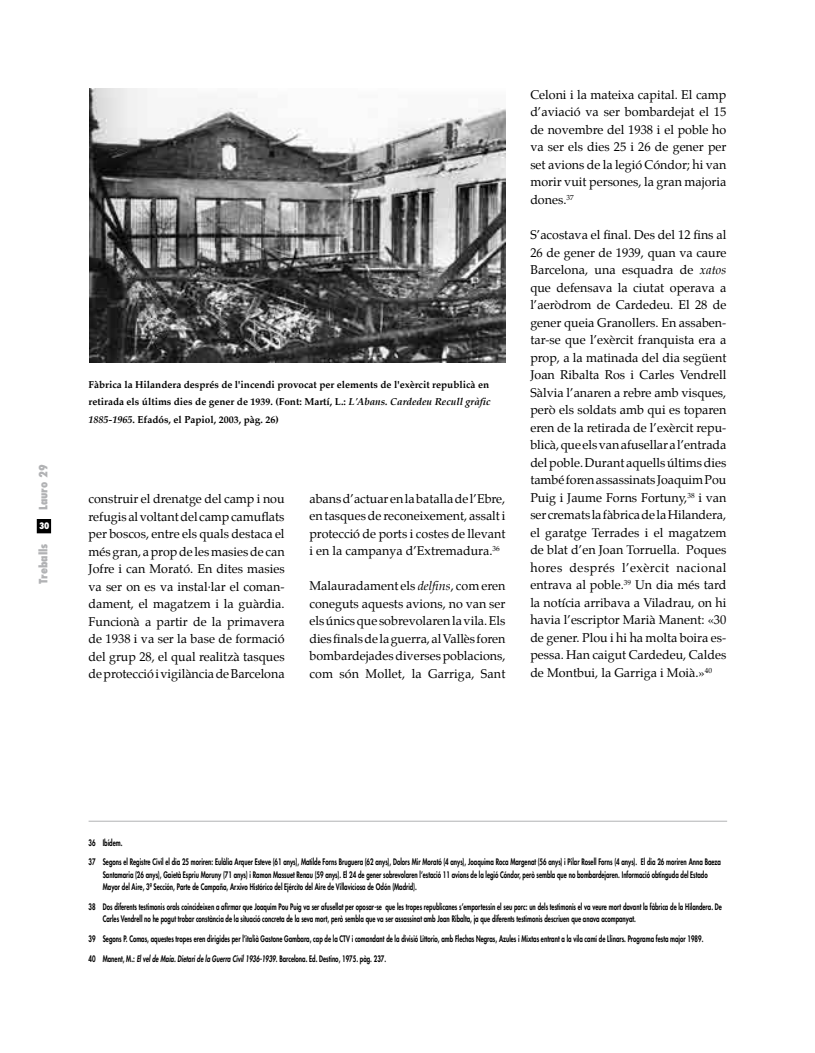
<style>
.page{position:relative;width:815px;height:1053px;background:#fff}
.page>*{position:absolute;margin:0;border:0;box-sizing:border-box;transform-origin:0 0}
.t1{font:12.5px/17.5px "Palatino";color:#000;text-align:justify}
.t2{font:800 condensed 11.25px "Futura";color:#b1b2b4}
.t3{font:700 10px/17.5px "Palatino";color:#000}
.t4{font:800 8.75px/12.5px "Futura";color:#000;scale:.7 1}
.t5{font:800 condensed 8.75px "Futura";color:#fff}
.s1{font-style:italic}
</style>
<div class="page">
<div style="left:37px;top:519px;width:14px;height:14px;background:#000"></div>
<hr style="left:89px;top:821px;width:638px;height:1px;background:#b1b2b4">
<img style="left:89px;top:89px;width:416px;height:273px">
<p class="t2" style="left:36px;top:510px;width:47px;rotate:-90deg">Lauro 29</p>
<p class="t5" style="left:39px;top:520px;width:12px">30</p>
<p class="t2" style="left:36px;top:583px;width:42px;rotate:-90deg">Treballs</p>
<p class="t3" style="left:89px;top:376px;width:403px">Fàbrica la Hilandera després de l'incendi provocat per elements de l'exèrcit republicà en retirada els últims dies de gener de 1939. (Font: Martí, L.: <span class="s1">L'Abans. Cardedeu Recull gràfic<br>1885-1965</span>. Efadós, el Papiol, 2003, pàg. 26)</p>
<p class="t1" style="left:89px;top:491px;width:198px">construir el drenatge del camp i nou refugis al voltant del camp camuflats per boscos, entre els quals destaca el més gran, a prop de les masies de can Jofre i can Morató. En dites masies va ser on es va instal·lar el coman&shy;dament, el magatzem i la guàrdia.<br>Funcionà a partir de la primavera de 1938 i va ser la base de formació del grup 28, el qual realitzà tasques de protecció i vigilància de Barcelona</p>
<p class="t1" style="left:309px;top:491px;width:198px">abans d’actuar en la batalla de l’Ebre, en tasques de reconeixement, assalt i protecció de ports i costes de llevant i en la campanya d’Extremadura.<sup>36</sup></p>
<p class="t1" style="left:309px;top:578px;width:198px">Malauradament els <span class="s1">delfins</span>, com eren coneguts aquests avions, no van ser els únics que sobrevolaren la vila. Els dies finals de la guerra, al Vallès foren bombardejades diverses poblacions, com són Mollet, la Garriga, Sant</p>
<p class="t1" style="left:530px;top:87px;width:198px">Celoni i la mateixa capital. El camp d’aviació va ser bombardejat el 15 de novembre del 1938 i el poble ho va ser els dies 25 i 26 de gener per set avions de la legió Cóndor; hi van morir vuit persones, la gran majoria dones.<sup>37</sup></p>
<p class="t1" style="left:530px;top:227px;width:198px">S’acostava el final. Des del 12 fins al 26 de gener de 1939, quan va caure Barcelona, una esquadra de <span class="s1">xatos </span>que defensava la ciutat operava a l’aeròdrom de Cardedeu. El 28 de gener queia Granollers. En assaben&shy;tar-se que l’exèrcit franquista era a prop, a la matinada del dia següent Joan Ribalta Ros i Carles Vendrell Sàlvia l’anaren a rebre amb visques, però els soldats amb qui es toparen eren de la retirada de l’exèrcit repu&shy;blicà, que els van afusellar a l’entrada del poble. Durant aquells últims dies també foren assassinats Joaquim Pou Puig i Jaume Forns Fortuny,<sup>38</sup> i van ser cremats la fàbrica de la Hilandera, el garatge Terrades i el magatzem de blat d’en Joan Torruella. Poques hores després l’exèrcit nacional entrava al poble.<sup>39</sup> Un dia més tard la notícia arribava a Viladrau, on hi havia l’escriptor Marià Manent: «30 de gener. Plou i hi ha molta boira es&shy;pessa. Han caigut Cardedeu, Caldes de Montbui, la Garriga i Moià.»<sup>40</sup></p>
<p class="t4" style="left:89px;top:836px;width:50px">36 Ibídem.</p>
<p class="t4" style="left:103px;top:855px;width:885px;text-indent:-14px">37 Segons el Registre Civil el dia 25 moriren: Eulàlia Arquer Esteve (61 anys), Matilde Forns Bruguera (62 anys), Dolors Mir Morató (4 anys), Joaquima Roca Margenat (56 anys) i Pilar Rosell Forns (4 anys). El dia 26 moriren Anna Baeza<br>Santamaria (26 anys), Gaietà Espriu Moruny (71 anys) i Ramon Massuet Renau (59 anys). El 24 de gener sobrevolaren l’estació 11 avions de la legió Cóndor, però sembla que no bombardejaren. Informació obtinguda del Estado<br>Mayor del Aire, 3ª Sección, Parte de Campaña, Arxivo Histórico del Ejército del Aire de Villaviciosa de Odón (Madrid).</p>
<p class="t4" style="left:103px;top:900px;width:886px;text-indent:-14px">38 Dos diferents testimonis orals coincideixen a afirmar que Joaquim Pou Puig va ser afusellat per oposar-se que les tropes republicanes s’emportessin el seu porc: un dels testimonis el va veure mort davant la fàbrica de la Hilandera. De<br>Carles Vendrell no he pogut trobar constància de la situació concreta de la seva mort, però sembla que va ser assassinat amb Joan Ribalta, ja que diferents testimonis descriuen que anava acompanyat.</p>
<p class="t4" style="left:89px;top:932px;width:880px">39 Segons P. Comas, aquestes tropes eren dirigides per l’italià Gastone Gambara, cap de la CTV i comandant de la divisió Littorio, amb Flechas Negras, Azules i Mixtas entrant a la vila camí de Llinars. Programa festa major 1989.</p>
<p class="t4" style="left:89px;top:951px;width:427px">40 Manent, M.: <span class="s1">El vel de Maia. Dietari de la Guerra Civil 1936-1939</span>. Barcelona. Ed. Destino, 1975. pàg. 237.</p>
</div>
